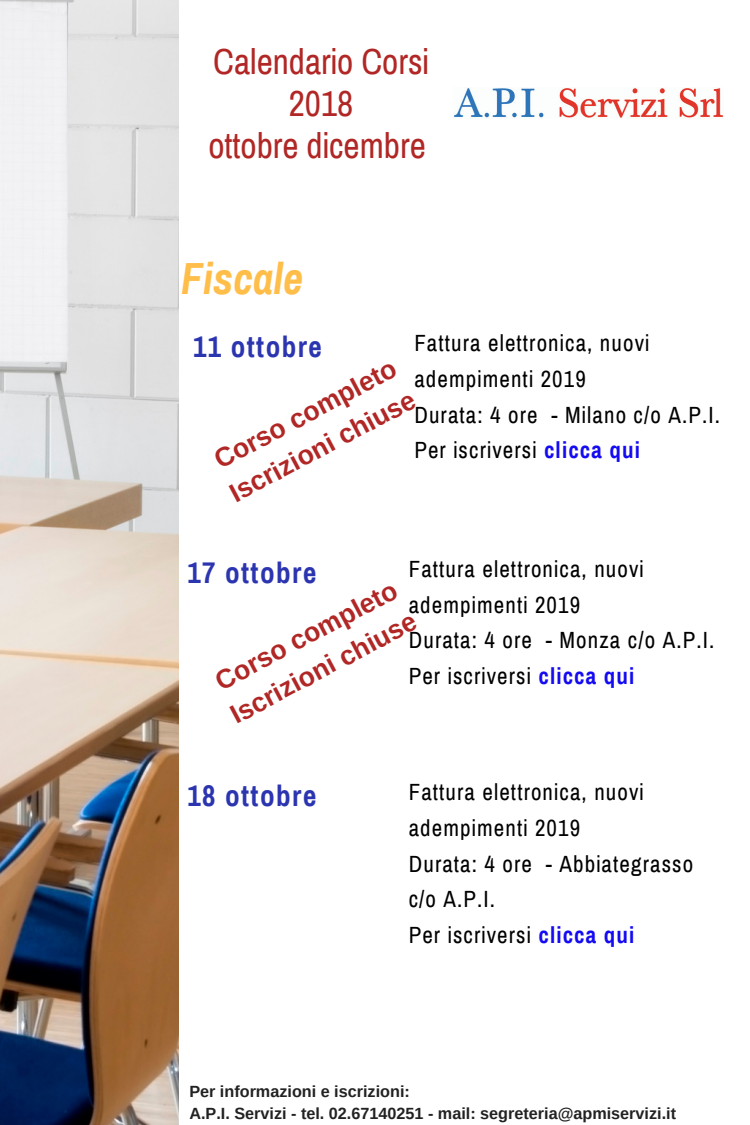
<style>
.page{position:relative;width:750px;height:1125px;background:#fff}
.page>*{position:absolute;margin:0;border:0;box-sizing:border-box;transform-origin:0 0}
.t1{font:italic 700 44px "Archivo Narrow";color:#ffbd4a}
.t2{font:35.38px/42.2px "Archivo Narrow";color:#b02725;text-align:center}
.t3{font:700 29.25px "Archivo Narrow";letter-spacing:.05em;color:#2c35b0}
.t4{font:700 26.5px/36.5px "Arimo";color:#b02725}
.t5{font:22.88px/35.6px "Archivo Narrow";letter-spacing:.05em;color:#000}
.t6{font:700 16.25px/22.5px "Arimo";color:#222}
.s1{font-weight:700;color:#140bf2}
</style>
<div class="page">
<img style="left:0;top:0;width:178px;height:1125px">
<img style="left:454px;top:87px;width:270px;height:31px">
<h2 class="t2" style="left:208px;top:41px;width:222px">Calendario Corsi<br>2018<br>ottobre dicembre</h2>
<h1 class="t1" style="left:181px;top:256px;width:124px">Fiscale</h1>
<p class="t5" style="left:414px;top:326px;width:307px">Fattura elettronica, nuovi adempimenti 2019<br>Durata: 4 ore - Milano c/o A.P.I.<br>Per iscriversi <span class="s1">clicca qui</span></p>
<p class="t3" style="left:193px;top:332px;width:130px">11 ottobre</p>
<p class="t4" style="left:206px;top:446px;width:208px;rotate:-28deg">Corso completo<br>Iscrizioni chiuse</p>
<p class="t3" style="left:188px;top:557px;width:130px">17 ottobre</p>
<p class="t5" style="left:409px;top:552px;width:307px">Fattura elettronica, nuovi adempimenti 2019<br>Durata: 4 ore - Monza c/o A.P.I.<br>Per iscriversi <span class="s1">clicca qui</span></p>
<p class="t4" style="left:207px;top:668px;width:208px;rotate:-28deg">Corso completo<br>Iscrizioni chiuse</p>
<p class="t3" style="left:188px;top:781px;width:130px">18 ottobre</p>
<p class="t5" style="left:409px;top:775px;width:286px">Fattura elettronica, nuovi adempimenti 2019<br>Durata: 4 ore - Abbiategrasso c/o A.P.I.<br>Per iscriversi <span class="s1">clicca qui</span></p>
<p class="t6" style="left:189px;top:1080px;width:488px">Per informazioni e iscrizioni:<br>A.P.I. Servizi - tel. 02.67140251 - mail: segreteria@apmiservizi.it</p>
</div>
